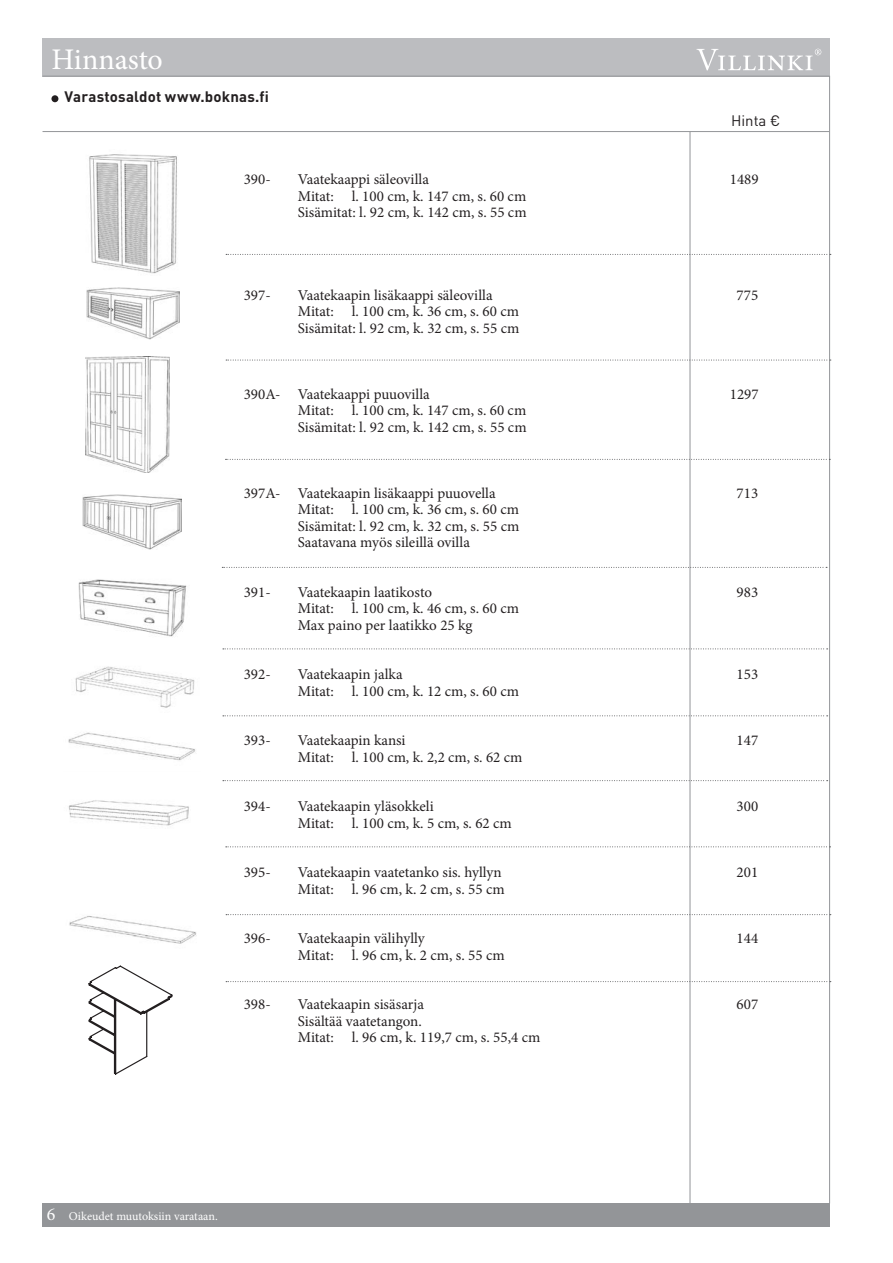
<style>
.page{position:relative;width:893px;height:1263px;background:#fff}
.page>*{position:absolute;margin:0;border:0;box-sizing:border-box;transform-origin:0 0}
.t1{font:30px "Minion Pro";color:#fff}
.t2{font:18px "Minion Pro";color:#fff}
.t3{font:15px/16.5px "Minion Pro";color:#231f20}
.t4{font:700 15px "DINOT";letter-spacing:.01em;color:#231f20}
.t5{font:15px "DINOT";color:#231f20}
.t6{font:12px "Minion Pro";color:#fff}
</style>
<div class="page">
<div style="left:43px;top:38px;width:787px;height:38px;background:#bcbdc0"></div>
<div style="left:43px;top:1203px;width:787px;height:24px;background:#939598"></div>
<hr style="left:43px;top:131px;width:786px;height:1px;background:#939598">
<hr style="left:43px;top:76px;width:786px;height:1px;background:#939598">
<hr style="left:829px;top:76px;width:1px;height:1127px;background:#939598">
<div style="left:51px;top:95px;width:7px;height:7px;background:#231f20;border-radius:50%"></div>
<hr style="left:690px;top:132px;width:1px;height:1071px;background:#939598">
<svg style="left:696px;top:49px;width:125px;height:21px"></svg>
<img style="left:78px;top:579px;width:109px;height:58px">
<img style="left:89px;top:154px;width:88px;height:120px">
<img style="left:75px;top:666px;width:120px;height:42px">
<img style="left:68px;top:732px;width:128px;height:29px">
<img style="left:69px;top:916px;width:128px;height:28px">
<img style="left:68px;top:800px;width:121px;height:26px">
<img style="left:87px;top:287px;width:93px;height:53px">
<svg style="left:223px;top:648px;width:605px;height:1px"></svg>
<svg style="left:226px;top:254px;width:605px;height:1px"></svg>
<svg style="left:226px;top:360px;width:605px;height:1px"></svg>
<svg style="left:225px;top:459px;width:605px;height:1px"></svg>
<svg style="left:223px;top:715px;width:605px;height:1px"></svg>
<svg style="left:222px;top:567px;width:605px;height:1px"></svg>
<img style="left:86px;top:356px;width:83px;height:116px">
<img style="left:83px;top:494px;width:98px;height:56px">
<svg style="left:223px;top:780px;width:605px;height:1px"></svg>
<svg style="left:226px;top:846px;width:605px;height:1px"></svg>
<svg style="left:88px;top:965px;width:85px;height:110px"></svg>
<svg style="left:226px;top:914px;width:605px;height:1px"></svg>
<svg style="left:226px;top:981px;width:605px;height:1px"></svg>
<h1 class="t1" style="left:51px;top:40px;width:113px">Hinnasto</h1>
<p class="t4" style="left:65px;top:87px;width:206px">Varastosaldot www.boknas.fi</p>
<p class="t5" style="left:731px;top:111px;width:51px">Hinta €</p>
<p class="t3" style="left:244px;top:171px;width:28px">390-</p>
<p class="t3" style="left:298px;top:171px;width:133px">Vaatekaappi säleovilla</p>
<p class="t3" style="left:730px;top:171px;width:30px">1489</p>
<p class="t3" style="left:298px;top:188px;width:230px">Mitat: l. 100 cm, k. 147 cm, s. 60 cm<br>Sisämitat: l. 92 cm, k. 142 cm, s. 55 cm</p>
<p class="t3" style="left:244px;top:287px;width:28px">397-</p>
<p class="t3" style="left:298px;top:287px;width:196px">Vaatekaapin lisäkaappi säleovilla</p>
<p class="t3" style="left:737px;top:287px;width:23px">775</p>
<p class="t3" style="left:298px;top:303px;width:223px">Mitat: l. 100 cm, k. 36 cm, s. 60 cm<br>Sisämitat: l. 92 cm, k. 32 cm, s. 55 cm</p>
<p class="t3" style="left:244px;top:386px;width:188px">390A- Vaatekaappi puuovilla</p>
<p class="t3" style="left:730px;top:386px;width:30px">1297</p>
<p class="t3" style="left:298px;top:402px;width:230px">Mitat: l. 100 cm, k. 147 cm, s. 60 cm<br>Sisämitat: l. 92 cm, k. 142 cm, s. 55 cm</p>
<p class="t3" style="left:244px;top:485px;width:253px">397A- Vaatekaapin lisäkaappi puuovella</p>
<p class="t3" style="left:737px;top:485px;width:23px">713</p>
<p class="t3" style="left:298px;top:501px;width:223px;text-align:justify">Mitat: l. 100 cm, k. 36 cm, s. 60 cm Sisämitat: l. 92 cm, k. 32 cm, s. 55 cm Saatavana myös sileillä ovilla</p>
<p class="t3" style="left:244px;top:584px;width:28px">391-</p>
<p class="t3" style="left:298px;top:584px;width:136px">Vaatekaapin laatikosto</p>
<p class="t3" style="left:737px;top:584px;width:23px">983</p>
<p class="t3" style="left:298px;top:600px;width:223px">Mitat: l. 100 cm, k. 46 cm, s. 60 cm<br>Max paino per laatikko 25 kg</p>
<p class="t3" style="left:244px;top:666px;width:28px">392-</p>
<p class="t3" style="left:298px;top:666px;width:106px">Vaatekaapin jalka</p>
<p class="t3" style="left:737px;top:666px;width:23px">153</p>
<p class="t3" style="left:298px;top:683px;width:223px">Mitat: l. 100 cm, k. 12 cm, s. 60 cm</p>
<p class="t3" style="left:244px;top:732px;width:28px">393-</p>
<p class="t3" style="left:298px;top:732px;width:109px">Vaatekaapin kansi</p>
<p class="t3" style="left:737px;top:732px;width:23px">147</p>
<p class="t3" style="left:298px;top:749px;width:226px">Mitat: l. 100 cm, k. 2,2 cm, s. 62 cm</p>
<p class="t3" style="left:244px;top:798px;width:28px">394-</p>
<p class="t3" style="left:298px;top:798px;width:137px">Vaatekaapin yläsokkeli</p>
<p class="t3" style="left:737px;top:798px;width:23px">300</p>
<p class="t3" style="left:298px;top:815px;width:216px">Mitat: l. 100 cm, k. 5 cm, s. 62 cm</p>
<p class="t3" style="left:244px;top:864px;width:28px">395-</p>
<p class="t3" style="left:298px;top:864px;width:205px">Vaatekaapin vaatetanko sis. hyllyn</p>
<p class="t3" style="left:737px;top:864px;width:23px">201</p>
<p class="t3" style="left:298px;top:881px;width:208px">Mitat: l. 96 cm, k. 2 cm, s. 55 cm</p>
<p class="t3" style="left:244px;top:930px;width:28px">396-</p>
<p class="t3" style="left:298px;top:930px;width:128px">Vaatekaapin välihylly</p>
<p class="t3" style="left:737px;top:930px;width:23px">144</p>
<p class="t3" style="left:298px;top:947px;width:208px">Mitat: l. 96 cm, k. 2 cm, s. 55 cm</p>
<p class="t3" style="left:244px;top:996px;width:28px">398-</p>
<p class="t3" style="left:298px;top:996px;width:128px">Vaatekaapin sisäsarja</p>
<p class="t3" style="left:737px;top:996px;width:23px">607</p>
<p class="t3" style="left:298px;top:1013px;width:244px">Sisältää vaatetangon.<br>Mitat: l. 96 cm, k. 119,7 cm, s. 55,4 cm</p>
<p class="t2" style="left:47px;top:1202px;width:10px">6</p>
<p class="t6" style="left:69px;top:1208px;width:150px">Oikeudet muutoksiin varataan.</p>
</div>
